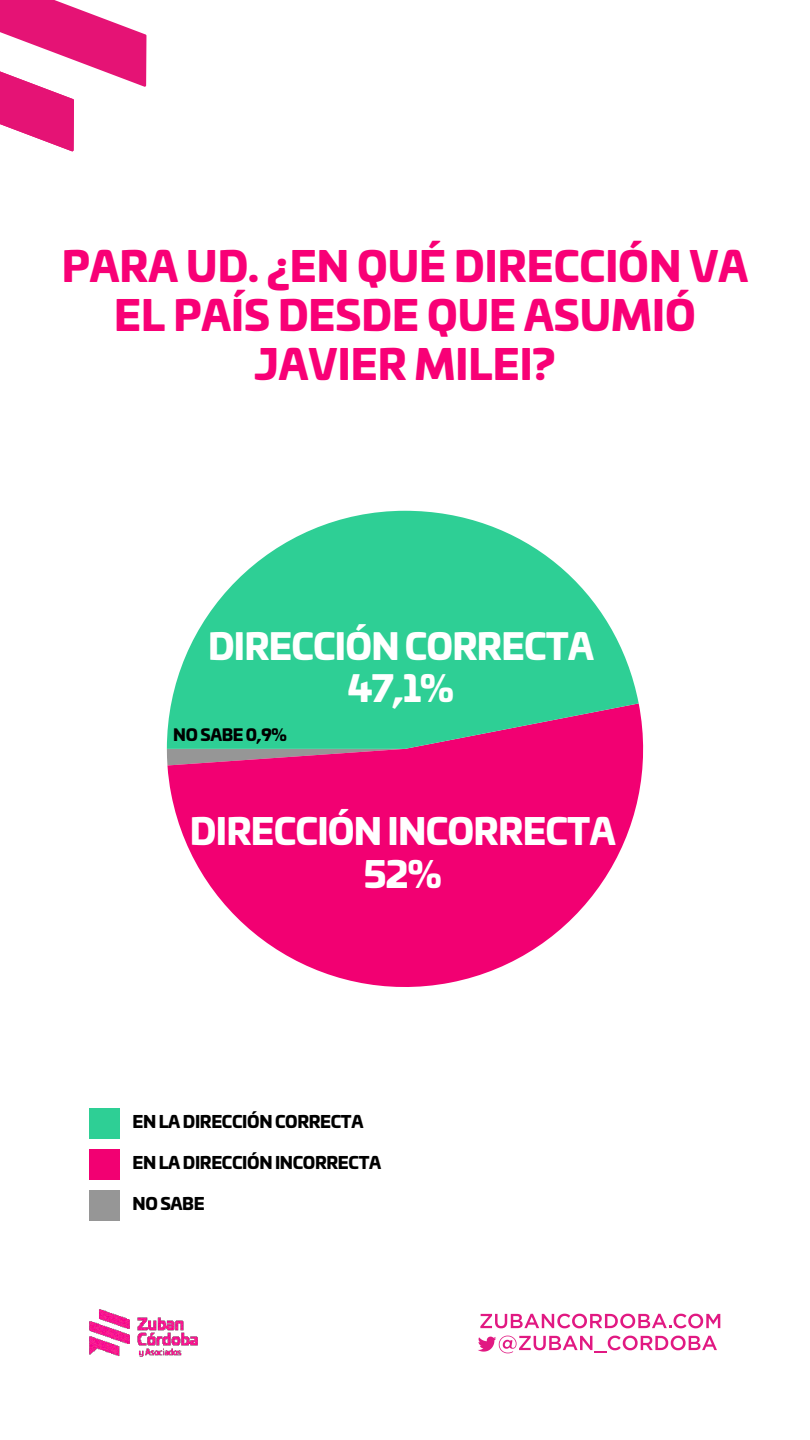
<style>
.page{position:relative;width:810px;height:1440px;background:#fff}
.page>*{position:absolute;margin:0;border:0;box-sizing:border-box;transform-origin:0 0}
.t1{font:900 40.88px/49.1px "Univia Pro";color:#f80076;text-align:center}
.t2{font:900 35.7px/42.9px "Univia Pro";letter-spacing:-.02em;color:#fff;text-align:center}
.t3{font:900 35.55px/42.7px "Univia Pro";letter-spacing:-.02em;color:#fff;text-align:center}
.t4{font:900 16.65px "Univia Pro";letter-spacing:-.02em;color:#000}
.t5{font:900 16.2px "Univia Pro";letter-spacing:-.02em;color:#000}
</style>
<div class="page">
<svg style="left:480px;top:1314px;width:240px;height:14px"></svg>
<svg style="left:478px;top:1336px;width:239px;height:17px"></svg>
<img style="left:89px;top:1309px;width:109px;height:48px">
<svg style="left:0;top:0;width:146px;height:151px"></svg>
<div style="left:90px;top:1108px;width:30px;height:31px;background:#2ecf95"></div>
<div style="left:90px;top:1149px;width:30px;height:31px;background:#f20072"></div>
<div style="left:90px;top:1190px;width:30px;height:30px;background:#969696"></div>
<svg style="left:167px;top:705px;width:477px;height:282px;fill:#f20072"></svg>
<svg style="left:167px;top:511px;width:472px;height:238px;fill:#2ecf95"></svg>
<p class="t1" style="left:62px;top:239px;width:688px">PARA UD. ¿EN QUÉ DIRECCIÓN VA<br>EL PAÍS DESDE QUE ASUMIÓ<br>JAVIER MILEI?</p>
<p class="t3" style="left:208px;top:622px;width:387px">DIRECCIÓN CORRECTA<br>47,1%</p>
<p class="t5" style="left:173px;top:722px;width:115px">NO SABE 0,9%</p>
<p class="t2" style="left:190px;top:807px;width:427px">DIRECCIÓN INCORRECTA<br>52%</p>
<p class="t4" style="left:132px;top:1108px;width:233px">EN LA DIRECCIÓN CORRECTA</p>
<p class="t4" style="left:132px;top:1149px;width:250px">EN LA DIRECCIÓN INCORRECTA</p>
<p class="t4" style="left:132px;top:1190px;width:74px">NO SABE</p>
</div>
